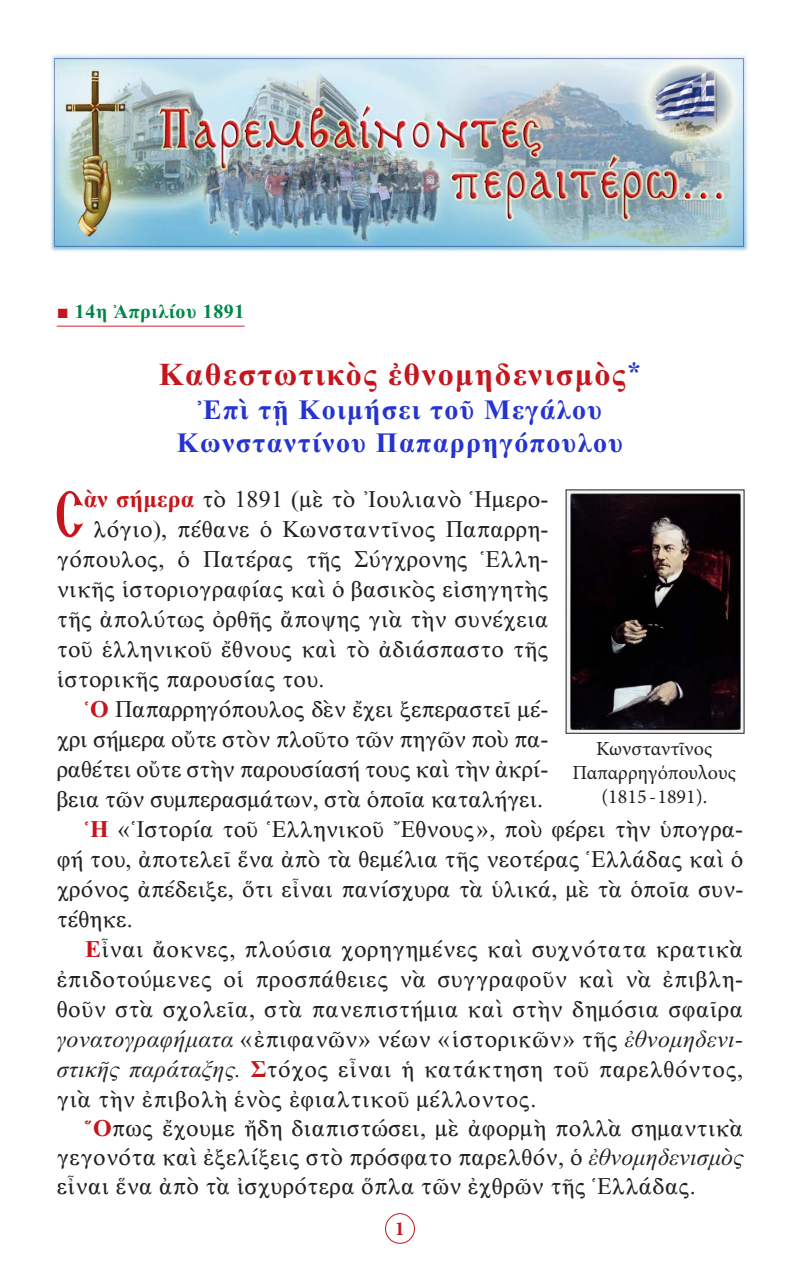
<style>
.page{position:relative;width:800px;height:1270px;background:#fff}
.page>*{position:absolute;margin:0;border:0;box-sizing:border-box;transform-origin:0 0}
.t1{font:66.6px "BYZIMAK";color:#c4161c}
.t2{font:32px "CTOS New Times Bold Test 1";letter-spacing:.05em;color:#c4161c}
.t3{font:28px "CTOS New Times Bold Test 1";letter-spacing:.05em;color:#2534d0}
.t4{font:24px/30px "CTOS New Times Roman Test 1";letter-spacing:.01em;color:#231f20;text-align:justify}
.t5{font:20px/24px "Minion Pro";color:#231f20;text-align:center}
.t6{font:20px "CTOS New Times Bold Test 1";letter-spacing:.03em;color:#008548}
.t7{font:700 20px "Minion Pro";color:#c4161c}
.s1{font-family:"CTOS New Times Roman Test 1";color:#c4161c}
.s2{font-size:28px;color:#2534d0}
.s3{font-family:"CTOS New Times Bold Test 1";color:#c4161c}
.s4{font-family:"CTOS New Times Italic Test 1"}
</style>
<div class="page">
<div style="left:385px;top:1213px;width:30px;height:31px;border:1px solid #c4161c;border-radius:50%"></div>
<img style="left:51px;top:54px;width:697px;height:198px">
<hr style="left:57px;top:326px;width:188px;height:1px;background:#d1232a">
<img style="left:568px;top:491px;width:175px;height:241px">
<p class="t6" style="left:57px;top:300px;width:189px"><span class="s1">■</span> 14η Ἀπριλίου 1891</p>
<p class="t2" style="left:159px;top:357px;width:484px">Καθεστωτικὸς ἐθνομηδενισμὸς<span class="s2">*</span></p>
<p class="t3" style="left:198px;top:394px;width:406px">Ἐπὶ τῇ Κοιμήσει τοῦ Μεγάλου</p>
<p class="t3" style="left:177px;top:427px;width:447px">Κωνσταντίνου Παπαρρηγόπουλου</p>
<p class="t1" style="left:55px;top:475px;width:32px">Σ</p>
<p class="t4" style="left:84px;top:484px;width:466px"><span class="s3">ὰν σήμερα</span> τὸ 1891 (μὲ τὸ Ἰουλιανὸ Ἡμερο-</p>
<p class="t4" style="left:57px;top:514px;width:493px;text-indent:37px">λόγιο), πέθανε ὁ Κωνσταντῖνος Παπαρρη&shy;γόπουλος, ὁ Πατέρας τῆς Σύγχρονης Ἑλλη&shy;νικῆς ἱστοριογραφίας καὶ ὁ βασικὸς εἰσηγητὴς τῆς ἀπολύτως ὀρθῆς ἄποψης γιὰ τὴν συνέχεια τοῦ ἑλληνικοῦ ἔθνους καὶ τὸ ἀδιάσπαστο τῆς ἱστορικῆς παρουσίας του.</p>
<p class="t4" style="left:57px;top:694px;width:493px;text-indent:28px"><span class="s3">Ὁ</span> Παπαρρηγόπουλος δὲν ἔχει ξεπεραστεῖ μέ&shy;χρι σήμερα οὔτε στὸν πλοῦτο τῶν πηγῶν ποὺ πα&shy;ραθέτει οὔτε στὴν παρουσίασή τους καὶ τὴν ἀκρί&shy;βεια τῶν συμπερασμάτων, στὰ ὁποῖα καταλήγει.</p>
<p class="t4" style="left:57px;top:814px;width:688px;text-indent:28px"><span class="s3">Ἡ</span> «Ἱστορία τοῦ Ἑλληνικοῦ Ἔθνους», ποὺ φέρει τὴν ὑπογρα&shy;φή του, ἀποτελεῖ ἕνα ἀπὸ τὰ θεμέλια τῆς νεοτέρας Ἑλλάδας καὶ ὁ χρόνος ἀπέδειξε, ὅτι εἶναι πανίσχυρα τὰ ὑλικά, μὲ τὰ ὁποῖα συν&shy;τέθηκε.</p>
<p class="t4" style="left:57px;top:934px;width:688px;text-indent:28px"><span class="s3">Ε</span>ἶναι ἄοκνες, πλούσια χορηγημένες καὶ συχνότατα κρατικὰ ἐπιδοτούμενες οἱ προσπάθειες νὰ συγγραφοῦν καὶ νὰ ἐπιβλη&shy;θοῦν στὰ σχολεῖα, στὰ πανεπιστήμια καὶ στὴν δημόσια σφαῖρα <span class="s4">γονατογραφήματα</span> «ἐπιφανῶν» νέων «ἱστορικῶν» τῆς <span class="s4">ἐθνομηδενι&shy;στικῆς παράταξης.</span> <span class="s3">Σ</span>τόχος εἶναι ἡ κατάκτηση τοῦ παρελθόντος, γιὰ τὴν ἐπιβολὴ ἑνὸς ἐφιαλτικοῦ μέλλοντος.</p>
<p class="t4" style="left:57px;top:1114px;width:688px;line-height:28.8px;text-indent:28px"><span class="s3">Ὅ</span>πως ἔχουμε ἤδη διαπιστώσει, μὲ ἀφορμὴ πολλὰ σημαντικὰ γεγονότα καὶ ἐξελίξεις στὸ πρόσφατο παρελθόν, ὁ <span class="s4">ἐθνομηδενισμὸς </span>εἶναι ἕνα ἀπὸ τὰ ἰσχυρότερα ὅπλα τῶν ἐχθρῶν τῆς Ἑλλάδας.</p>
<p class="t5" style="left:573px;top:737px;width:165px">Κωνσταντῖνος<br>Παπαρρηγόπουλους (1815 -1891).</p>
<p class="t7" style="left:395px;top:1215px;width:11px">1</p>
</div>
